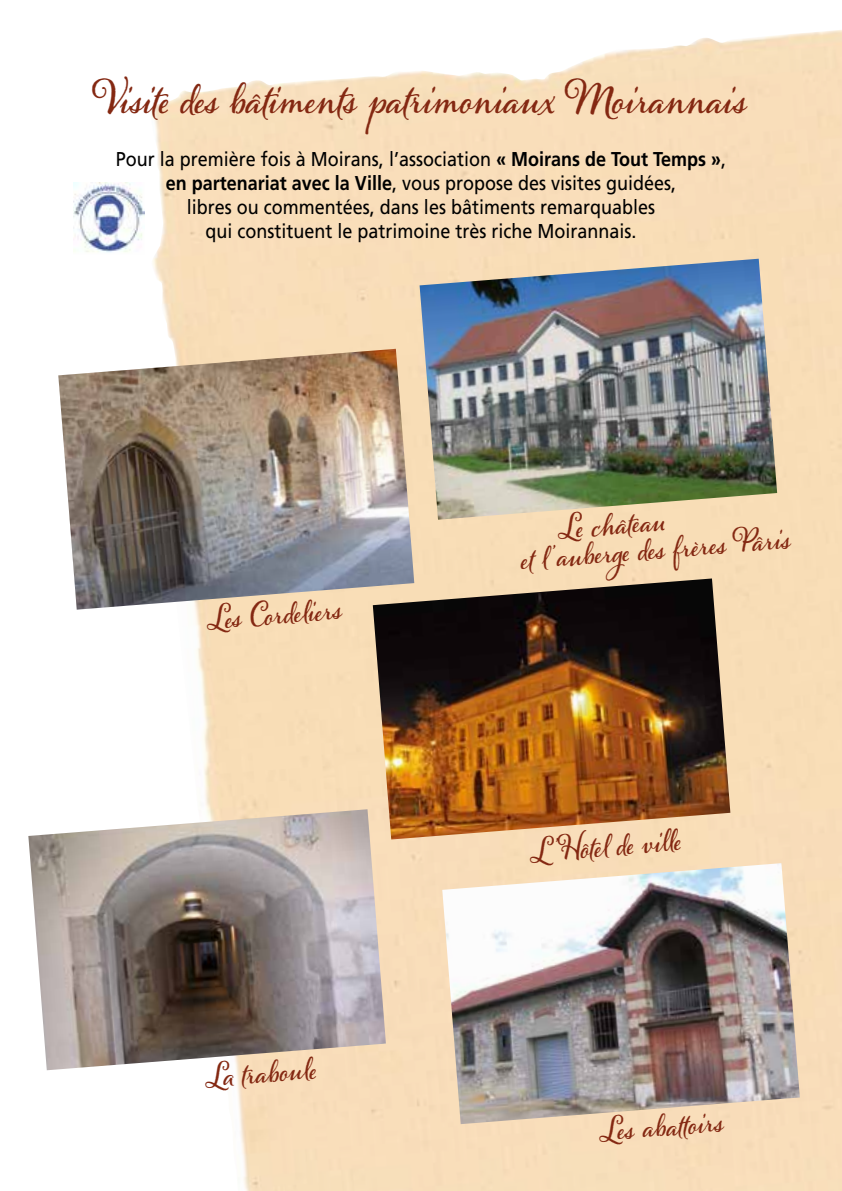
<style>
.page{position:relative;width:842px;height:1191px;background:#fff}
.page>*{position:absolute;margin:0;border:0;box-sizing:border-box;transform-origin:0 0}
.t1{font:700 42px "Alana";letter-spacing:.035em;color:#842812;scale:.9 1}
.t2{font:700 30px/28.2px "Alana";color:#842812;scale:.9 1}
.t3{font:20px/24px "Frutiger";color:#000;text-align:center;scale:.9 1}
.s1{font-weight:700}
</style>
<div class="page">
<img style="left:152px;top:30px;width:690px;height:1161px">
<img style="left:420px;top:259px;width:357px;height:261px">
<img style="left:58px;top:349px;width:356px;height:260px">
<img style="left:373px;top:578px;width:357px;height:261px">
<img style="left:28px;top:809px;width:358px;height:261px">
<img style="left:442px;top:863px;width:358px;height:261px">
<img style="left:73px;top:182px;width:72px;height:71px">
<h1 class="t1" style="left:95px;top:73px;width:728px">Visite des bâtiments patrimoniaux Moirannais</h1>
<p class="t3" style="left:116px;top:147px;width:679px">Pour la première fois à Moirans, l’association <span class="s1">« Moirans de Tout Temps »</span>, <span class="s1">en partenariat avec la Ville</span>, vous propose des visites guidées,<br>libres ou commentées, dans les bâtiments remarquables<br>qui constituent le patrimoine très riche Moirannais.</p>
<h2 class="t2" style="left:207px;top:605px;width:153px;rotate:-5deg">Les Cordeliers</h2>
<h2 class="t2" style="left:205px;top:1063px;width:124px;rotate:-5deg">La traboule</h2>
<h2 class="t2" style="left:517px;top:518px;width:305px;text-indent:41px;rotate:-5deg">Le château<br>et l ’auberge des frères Pâris</h2>
<h2 class="t2" style="left:530px;top:838px;width:169px;rotate:-5deg">L ’Hôtel de vill e</h2>
<h2 class="t2" style="left:599px;top:1117px;width:141px;rotate:-5deg">Les abattoirs</h2>
</div>
